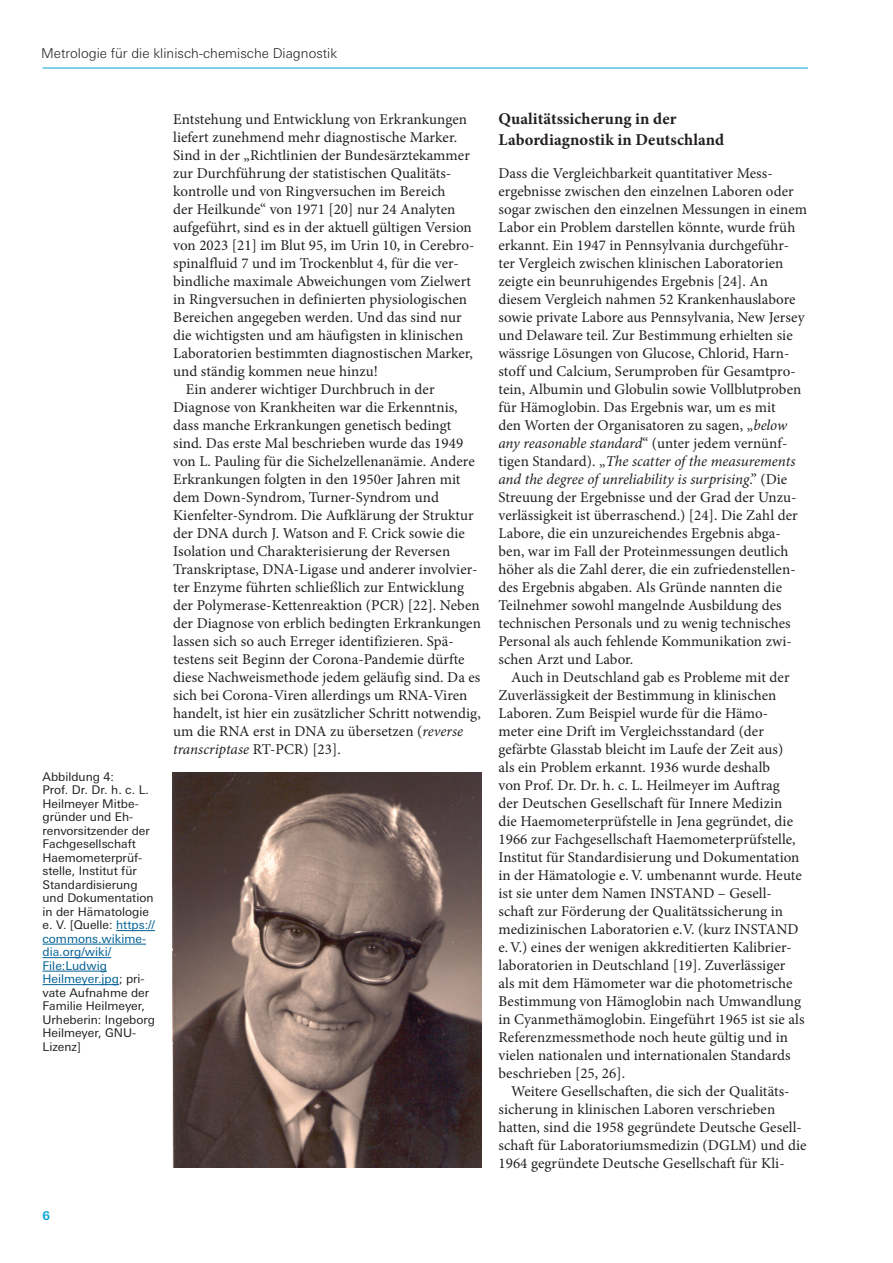
<style>
.page{position:relative;width:893px;height:1263px;background:#fff}
.page>*{position:absolute;margin:0;border:0;box-sizing:border-box;transform-origin:0 0}
.t1{font:700 16.5px/21px "Minion Pro";letter-spacing:.005em;color:#231f20}
.t2{font:15px/18px "Minion Pro";letter-spacing:.005em;color:#231f20}
.t3{font:italic 15px "Minion Pro";color:#231f20}
.t4{font:300 13.5px "Univers Next W1 G";color:#231f20}
.t5{font:12px/13.5px "Univers Next W1 G";color:#231f20}
.t6{font:700 12px "Univers Next W1 G";color:#00a3d2}
.s1{color:#006096}
.s2{font-style:italic}
.s3{font-style:normal}
</style>
<div class="page">
<hr style="left:43px;top:68px;width:765px;height:1px;background:#00a3d2">
<img style="left:172px;top:772px;width:310px;height:396px">
<hr style="left:116px;top:930px;width:39px;height:1px;background:#006096">
<hr style="left:43px;top:944px;width:103px;height:1px;background:#006096">
<hr style="left:43px;top:957px;width:68px;height:1px;background:#006096">
<hr style="left:43px;top:971px;width:64px;height:1px;background:#006096">
<hr style="left:43px;top:984px;width:76px;height:1px;background:#006096">
<p class="t4" style="left:41px;top:45px;width:298px">Metrologie für die klinisch-chemische Diagnostik</p>
<p class="t5" style="left:43px;top:770px;width:114px">Abbildung 4:<br>Prof. Dr. Dr. h. c. L.<br>Heilmeyer Mitbe&shy;gründer und Eh&shy;renvorsitzender der<br>Fachgesellschaft<br>Haemometerprüf&shy;stelle, Institut für<br>Standardisierung und Dokumentation in der Hämatologie e. V. [Quelle: <span class="s1">https:// commons.wikime&shy;dia.org/wiki/<br>File:Ludwig<br>Heilmeyer.jpg</span>; pri&shy;vate Aufnahme der<br>Familie Heilmeyer,<br>Urheberin: Ingeborg<br>Heilmeyer, GNU-<br>Lizenz]</p>
<p class="t6" style="left:43px;top:1208px;width:9px">6</p>
<p class="t2" style="left:173px;top:111px;width:295px">Entstehung und Entwicklung von Erkrankungen</p>
<p class="t2" style="left:173px;top:129px;width:285px">liefert zunehmend mehr diagnostische Marker.</p>
<p class="t2" style="left:173px;top:147px;width:298px">Sind in der „Richtlinien der Bundesärztekammer</p>
<p class="t2" style="left:173px;top:165px;width:280px">zur Durchführung der statistischen Qualitäts-</p>
<p class="t2" style="left:173px;top:183px;width:274px">kontrolle und von Ringversuchen im Bereich</p>
<p class="t2" style="left:173px;top:201px;width:284px">der Heilkunde“ von 1971 [20] nur 24 Analyten</p>
<p class="t2" style="left:173px;top:219px;width:300px">aufgeführt, sind es in der aktuell gültigen Version</p>
<p class="t2" style="left:173px;top:237px;width:303px">von 2023 [21] im Blut 95, im Urin 10, in Cerebro-</p>
<p class="t2" style="left:173px;top:255px;width:287px">spinalfluid 7 und im Trockenblut 4, für die ver-</p>
<p class="t2" style="left:173px;top:273px;width:299px">bindliche maximale Abweichungen vom Zielwert</p>
<p class="t2" style="left:173px;top:291px;width:295px">in Ringversuchen in definierten physiologischen</p>
<p class="t2" style="left:173px;top:309px;width:290px">Bereichen angegeben werden. Und das sind nur</p>
<p class="t2" style="left:173px;top:327px;width:292px">die wichtigsten und am häufigsten in klinischen</p>
<p class="t2" style="left:173px;top:345px;width:301px">Laboratorien bestimmten diagnostischen Marker,</p>
<p class="t2" style="left:173px;top:363px;width:206px">und ständig kommen neue hinzu!</p>
<p class="t2" style="left:186px;top:381px;width:250px">Ein anderer wichtiger Durchbruch in der</p>
<p class="t2" style="left:173px;top:399px;width:286px">Diagnose von Krankheiten war die Erkenntnis,</p>
<p class="t2" style="left:173px;top:417px;width:280px">dass manche Erkrankungen genetisch bedingt</p>
<p class="t2" style="left:173px;top:435px;width:292px">sind. Das erste Mal beschrieben wurde das 1949</p>
<p class="t2" style="left:173px;top:453px;width:303px">von L. Pauling für die Sichelzellenanämie. Andere</p>
<p class="t2" style="left:173px;top:471px;width:289px">Erkrankungen folgten in den 1950er Jahren mit</p>
<p class="t2" style="left:173px;top:489px;width:267px">dem Down-Syndrom, Turner-Syndrom und</p>
<p class="t2" style="left:173px;top:507px;width:302px">Kienfelter-Syndrom. Die Aufklärung der Struktur</p>
<p class="t2" style="left:173px;top:525px;width:293px">der DNA durch J. Watson and F. Crick sowie die</p>
<p class="t2" style="left:173px;top:543px;width:279px">Isolation und Charakterisierung der Reversen</p>
<p class="t2" style="left:173px;top:561px;width:306px">Transkriptase, DNA-Ligase und anderer involvier-</p>
<p class="t2" style="left:173px;top:579px;width:292px">ter Enzyme führten schließlich zur Entwicklung</p>
<p class="t2" style="left:173px;top:597px;width:308px">der Polymerase-Kettenreaktion (PCR) [22]. Neben</p>
<p class="t2" style="left:173px;top:615px;width:309px">der Diagnose von erblich bedingten Erkrankungen</p>
<p class="t2" style="left:173px;top:633px;width:282px">lassen sich so auch Erreger identifizieren. Spä-</p>
<p class="t2" style="left:173px;top:651px;width:293px">testens seit Beginn der Corona-Pandemie dürfte</p>
<p class="t2" style="left:173px;top:669px;width:309px">diese Nachweismethode jedem geläufig sind. Da es</p>
<p class="t2" style="left:173px;top:687px;width:296px">sich bei Corona-Viren allerdings um RNA-Viren</p>
<p class="t2" style="left:173px;top:705px;width:309px">handelt, ist hier ein zusätzlicher Schritt notwendig,</p>
<p class="t2" style="left:173px;top:723px;width:292px">um die RNA erst in DNA zu übersetzen (<span class="s2">reverse</span></p>
<p class="t3" style="left:173px;top:739px;width:169px">transcriptase <span class="s3">RT-PCR) [23].</span></p>
<p class="t1" style="left:498px;top:108px;width:227px">Qualitätssicherung in der<br>Labordiagnostik in Deutschland</p>
<p class="t2" style="left:498px;top:165px;width:310px">Dass die Vergleichbarkeit quantitativer Mess&shy;ergebnisse zwischen den einzelnen Laboren oder sogar zwischen den einzelnen Messungen in einem Labor ein Problem darstellen könnte, wurde früh erkannt. Ein 1947 in Pennsylvania durchgeführ&shy;ter Vergleich zwischen klinischen Laboratorien zeigte ein beunruhigendes Ergebnis [24]. An diesem Vergleich nahmen 52 Krankenhauslabore sowie private Labore aus Pennsylvania, New Jersey und Delaware teil. Zur Bestimmung erhielten sie wässrige Lösungen von Glucose, Chlorid, Harn&shy;stoff und Calcium, Serumproben für Gesamtpro&shy;tein, Albumin und Globulin sowie Vollblutproben für Hämoglobin. Das Ergebnis war, um es mit<br>den Worten der Organisatoren zu sagen, „<span class="s2">below any reasonable standard</span>“ (unter jedem vernünf&shy;tigen Standard). „<span class="s2">The scatter of the measurements and the degree of unreliability is surprising</span>.” (Die Streuung der Ergebnisse und der Grad der Unzu&shy;verlässigkeit ist überraschend.) [24]. Die Zahl der Labore, die ein unzureichendes Ergebnis abga&shy;ben, war im Fall der Proteinmessungen deutlich höher als die Zahl derer, die ein zufriedenstellen&shy;des Ergebnis abgaben. Als Gründe nannten die Teilnehmer sowohl mangelnde Ausbildung des technischen Personals und zu wenig technisches Personal als auch fehlende Kommunikation zwi&shy;schen Arzt und Labor.</p>
<p class="t2" style="left:498px;top:669px;width:308px;text-indent:13px">Auch in Deutschland gab es Probleme mit der Zuverlässigkeit der Bestimmung in klinischen Laboren. Zum Beispiel wurde für die Hämo&shy;meter eine Drift im Vergleichsstandard (der gefärbte Glasstab bleicht im Laufe der Zeit aus)<br>als ein Problem erkannt. 1936 wurde deshalb<br>von Prof. Dr. Dr. h. c. L. Heilmeyer im Auftrag<br>der Deutschen Gesellschaft für Innere Medizin die Haemometerprüfstelle in Jena gegründet, die 1966 zur Fachgesellschaft Haemometerprüfstelle, Institut für Standardisierung und Dokumentation in der Hämatologie e.V. umbenannt wurde. Heute ist sie unter dem Namen INSTAND – Gesell&shy;schaft zur Förderung der Qualitätssicherung in medizinischen Laboratorien e.V. (kurz INSTAND e.V.) eines der wenigen akkreditierten Kalibrier&shy;laboratorien in Deutschland [19]. Zuverlässiger als mit dem Hämometer war die photometrische Bestimmung von Hämoglobin nach Umwandlung in Cyanmethämoglobin. Eingeführt 1965 ist sie als Referenzmessmethode noch heute gültig und in vielen nationalen und internationalen Standards beschrieben [25, 26].</p>
<p class="t2" style="left:498px;top:1083px;width:310px;text-indent:13px">Weitere Gesellschaften, die sich der Qualitäts&shy;sicherung in klinischen Laboren verschrieben hatten, sind die 1958 gegründete Deutsche Gesell&shy;schaft für Laboratoriumsmedizin (DGLM) und die 1964 gegründete Deutsche Gesellschaft für Kli-</p>
</div>
